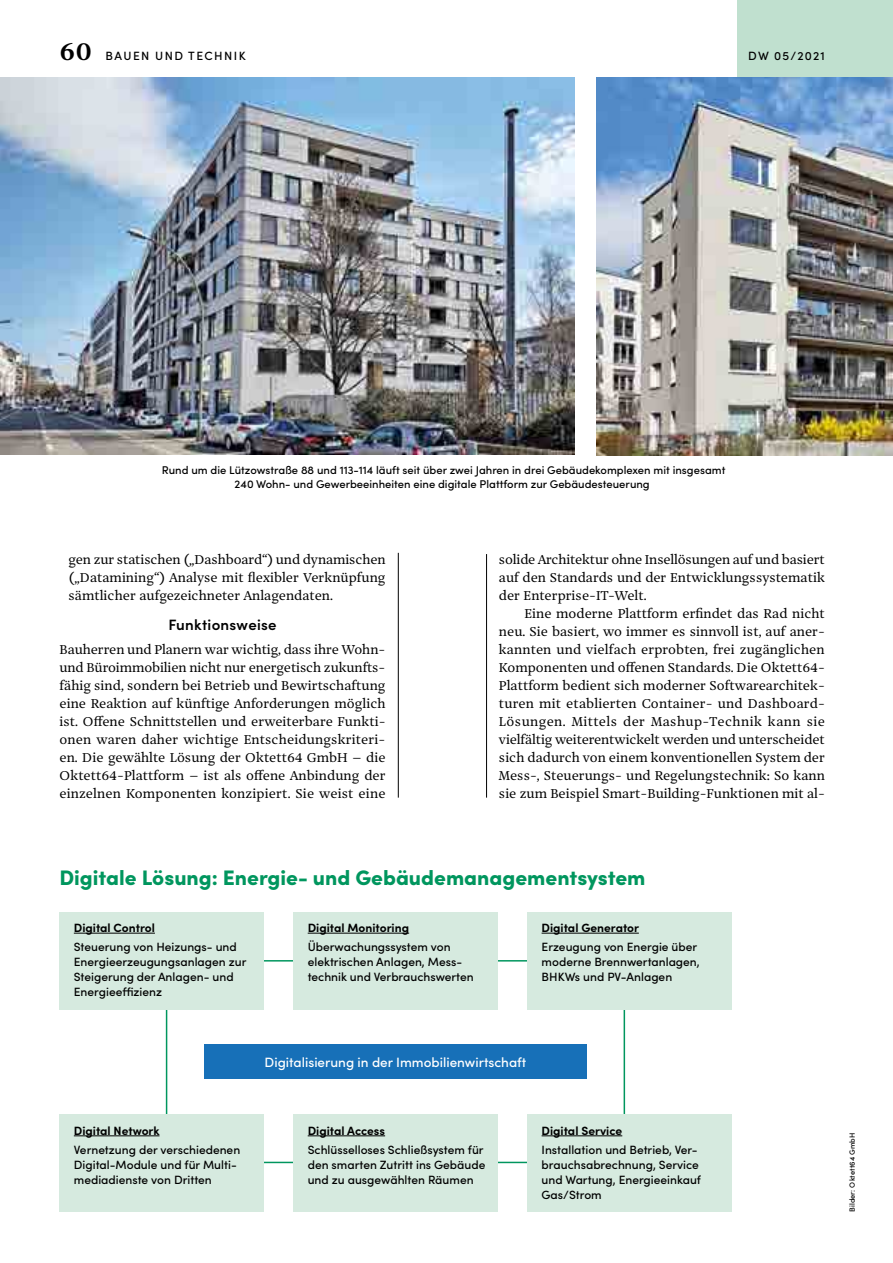
<style>
.page{position:relative;width:893px;height:1263px;background:#fff}
.page>*{position:absolute;margin:0;border:0;box-sizing:border-box;transform-origin:0 0}
.t1{font:700 27px "Prospectus S";color:#000}
.t2{font:900 21px "Sofia Pro";color:#00965e}
.t3{font:600 15px "Sofia Pro";letter-spacing:.02em;color:#000}
.t4{font:14.25px/18px "Prospectus S";color:#000;text-align:justify}
.t5{font:500 13.5px "Sofia Pro";color:#fff}
.t6{font:500 12px/15px "Sofia Pro";color:#000}
.t7{font:700 12px "Sofia Pro";color:#000}
.t8{font:500 12px "Sofia Pro";letter-spacing:.12em;color:#000}
.t9{font:500 11.25px/13.5px "Sofia Pro";color:#000;text-align:center}
.t10{font:500 7.5px "Sofia Pro";letter-spacing:.01em;color:#000}
</style>
<div class="page">
<div style="left:737px;top:0;width:156px;height:78px;background:#c0e0cf"></div>
<img style="left:0;top:78px;width:574px;height:377px">
<img style="left:597px;top:78px;width:296px;height:378px">
<hr style="left:486px;top:554px;width:1px;height:244px;background:#000">
<hr style="left:398px;top:553px;width:1px;height:245px;background:#000">
<div style="left:204px;top:1045px;width:383px;height:34px;background:#1770b8"></div>
<div style="left:60px;top:911px;width:204px;height:98px;background:#d6eadf"></div>
<hr style="left:74px;top:933px;width:81px;height:1px;background:#000">
<div style="left:293px;top:911px;width:204px;height:98px;background:#d6eadf"></div>
<hr style="left:308px;top:933px;width:101px;height:1px;background:#000">
<div style="left:527px;top:911px;width:204px;height:98px;background:#d6eadf"></div>
<hr style="left:542px;top:933px;width:97px;height:1px;background:#000">
<div style="left:60px;top:1114px;width:204px;height:98px;background:#d6eadf"></div>
<hr style="left:74px;top:1135px;width:86px;height:1px;background:#000">
<div style="left:293px;top:1114px;width:204px;height:98px;background:#d6eadf"></div>
<hr style="left:308px;top:1135px;width:77px;height:1px;background:#000">
<div style="left:527px;top:1114px;width:204px;height:98px;background:#d6eadf"></div>
<hr style="left:542px;top:1135px;width:80px;height:1px;background:#000">
<h1 class="t1" style="left:60px;top:30px;width:34px">60</h1>
<p class="t8" style="left:105px;top:46px;width:142px">BAUEN UND TECHNIK</p>
<p class="t6" style="left:748px;top:47px;width:78px">DW 05/2021</p>
<p class="t9" style="left:162px;top:463px;width:565px">Rund um die Lützowstraße 88 und 113-114 läuft seit über zwei Jahren in drei Gebäudekomplexen mit insgesamt<br>240 Wohn- und Gewerbeeinheiten eine digitale Plattform zur Gebäudesteuerung</p>
<p class="t4" style="left:69px;top:550px;width:319px">gen zur statischen („Dashboard“) und dynamischen („Datamining“) Analyse mit flexibler Verknüpfung sämtlicher aufgezeichneter Anlagendaten.</p>
<p class="t3" style="left:168px;top:613px;width:110px">Funktionsweise</p>
<p class="t4" style="left:60px;top:640px;width:328px">Bauherren und Planern war wichtig, dass ihre Wohn&shy;und Büroimmobilien nicht nur energetisch zukunfts&shy;fähig sind, sondern bei Betrieb und Bewirtschaftung eine Reaktion auf künftige Anforderungen möglich ist. Offene Schnittstellen und erweiterbare Funkti&shy;onen waren daher wichtige Entscheidungskriteri&shy;en. Die gewählte Lösung der Oktett64 GmbH – die Oktett64-Plattform – ist als offene Anbindung der einzelnen Komponenten konzipiert. Sie weist eine</p>
<p class="t4" style="left:499px;top:549px;width:327px">solide Architektur ohne Insellösungen auf und basiert auf den Standards und der Entwicklungssystematik der Enterprise-IT-Welt.</p>
<p class="t4" style="left:499px;top:603px;width:328px;text-indent:26px">Eine moderne Plattform erfindet das Rad nicht neu. Sie basiert, wo immer es sinnvoll ist, auf aner&shy;kannten und vielfach erprobten, frei zugänglichen Komponenten und offenen Standards. Die Oktett64- Plattform bedient sich moderner Softwarearchitek&shy;turen mit etablierten Container- und Dashboard-Lösungen. Mittels der Mashup-Technik kann sie vielfältig weiterentwickelt werden und unterscheidet sich dadurch von einem konventionellen System der Mess-, Steuerungs- und Regelungstechnik: So kann sie zum Beispiel Smart-Building-Funktionen mit al-</p>
<h2 class="t2" style="left:60px;top:861px;width:587px">Digitale Lösung: Energie- und Gebäudemanagementsystem</h2>
<p class="t7" style="left:74px;top:918px;width:83px">Digital Control</p>
<p class="t6" style="left:74px;top:939px;width:174px">Steuerung von Heizungs- und<br>Energieerzeugungsanlagen zur<br>Steigerung der Anlagen- und<br>Energieeffizienz</p>
<p class="t7" style="left:308px;top:918px;width:103px">Digital Monitoring</p>
<p class="t6" style="left:308px;top:939px;width:168px">Überwachungssystem von elektrischen Anlagen, Mess&shy;technik und Verbrauchswerten</p>
<p class="t7" style="left:542px;top:918px;width:99px">Digital Generator</p>
<p class="t6" style="left:542px;top:939px;width:160px">Erzeugung von Energie über moderne Brennwertanlagen,<br>BHKWs und PV-Anlagen</p>
<p class="t7" style="left:74px;top:1121px;width:87px">Digital Network</p>
<p class="t6" style="left:74px;top:1141px;width:168px">Vernetzung der verschiedenen<br>Digital-Module und für Multi&shy;mediadienste von Dritten</p>
<p class="t5" style="left:265px;top:1052px;width:263px">Digitalisierung in der Immobilienwirtschaft</p>
<p class="t7" style="left:308px;top:1121px;width:79px">Digital Access</p>
<p class="t6" style="left:308px;top:1141px;width:179px">Schlüsselloses Schließsystem für den smarten Zutritt ins Gebäude und zu ausgewählten Räumen</p>
<p class="t7" style="left:542px;top:1121px;width:82px">Digital Service</p>
<p class="t6" style="left:542px;top:1141px;width:161px">Installation und Betrieb, Ver&shy;brauchsabrechnung, Service und Wartung, Energieeinkauf<br>Gas/Strom</p>
<p class="t10" style="left:846px;top:1212px;width:81px;rotate:-90deg">Bilder: Oktett64 GmbH</p>
</div>
